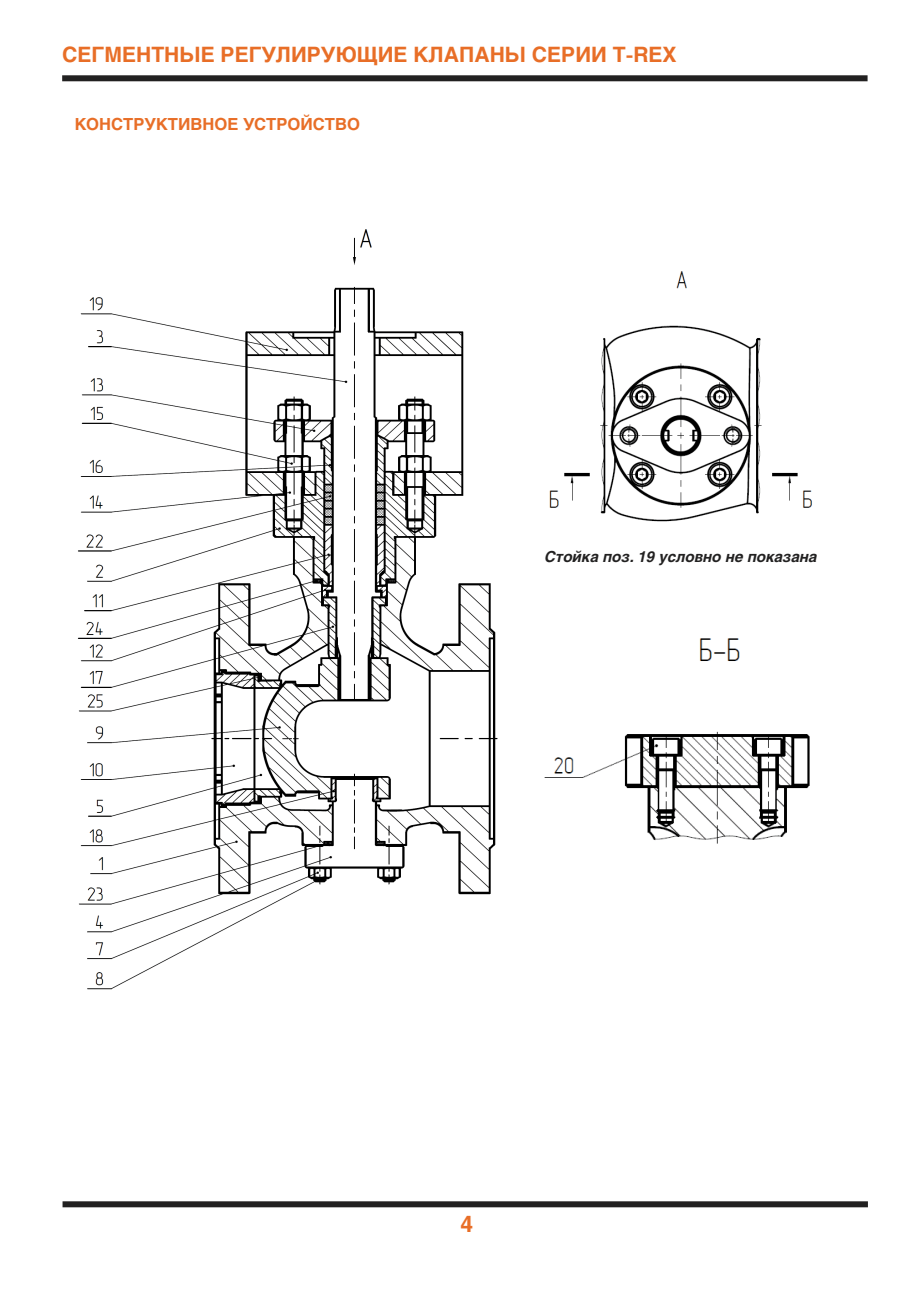
<style>
.page{position:relative;width:919px;height:1289px;background:#fff}
.page>*{position:absolute;margin:0;border:0;box-sizing:border-box;transform-origin:0 0}
.t1{font:700 22.5px "Helios";color:#e86e27}
.t2{font:700 21px "Helios";color:#e86e27}
.t3{font:700 16.5px "Helios";color:#e86e27}
.t4{font:italic 700 15px "Helios";color:#222121}
</style>
<div class="page">
<div style="left:62px;top:75px;width:805px;height:6px;background:#222121"></div>
<div style="left:63px;top:1201px;width:804px;height:6px;background:#222121"></div>
<img style="left:77px;top:229px;width:421px;height:761px">
<img style="left:549px;top:271px;width:263px;height:251px">
<img style="left:544px;top:638px;width:266px;height:206px">
<p class="t2" style="left:62px;top:42px;width:616px">СЕГМЕНТНЫЕ РЕГУЛИРУЮЩИЕ КЛАПАНЫ СЕРИИ Т-REX</p>
<p class="t3" style="left:75px;top:114px;width:287px">КОНСТРУКТИВНОЕ УСТРОЙСТВО</p>
<p class="t4" style="left:545px;top:548px;width:274px">Стойка поз. 19 условно не показана</p>
<p class="t1" style="left:460px;top:1210px;width:14px">4</p>
</div>
